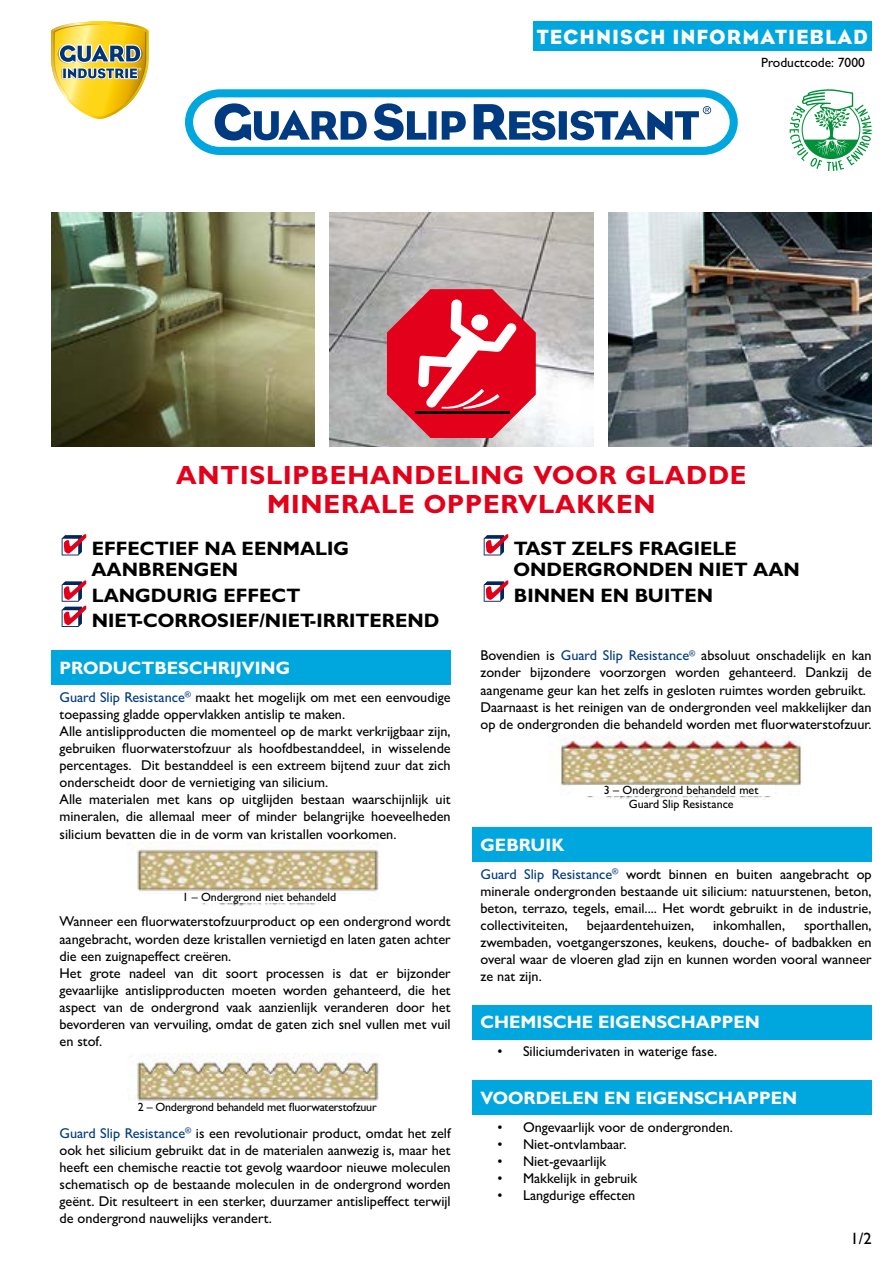
<style>
.page{position:relative;width:893px;height:1263px;background:#fff}
.page>*{position:absolute;margin:0;border:0;box-sizing:border-box;transform-origin:0 0}
.t1{font:700 26.4px/28.8px "Gill Sans MT Std";letter-spacing:.03em;color:#e2001a;text-align:center}
.t2{font:21px "Eagle";letter-spacing:.05em;color:#fff}
.t3{font:700 19.5px/21px "Gill Sans MT Std";color:#000}
.t4{font:700 18px "Gill Sans MT Std";color:#fff}
.t5{font:500 16.5px "Gill Sans MT Std";color:#000}
.t6{font:500 14.25px/17.1px "Gill Sans MT Std";color:#000}
.t7{font:500 13.5px "Gill Sans MT Std";color:#000}
.t8{font:500 12px/14.4px "Gill Sans MT Std";color:#000;text-align:center}
.t9{font:500 12px "Gill Sans MT Std";letter-spacing:-.02em;color:#000}
.s1{color:#003a80}
</style>
<div class="page">
<div style="left:51px;top:651px;width:400px;height:34px;background:#00a6de"></div>
<img style="left:133px;top:841px;width:246px;height:64px">
<img style="left:130px;top:1053px;width:249px;height:49px">
<img style="left:549px;top:736px;width:253px;height:63px">
<div style="left:472px;top:827px;width:400px;height:34px;background:#00a6de"></div>
<div style="left:472px;top:1005px;width:400px;height:34px;background:#00a6de"></div>
<div style="left:472px;top:1080px;width:400px;height:34px;background:#00a6de"></div>
<svg style="left:62px;top:534px;width:24px;height:21px"></svg>
<svg style="left:62px;top:580px;width:24px;height:47px"></svg>
<svg style="left:484px;top:534px;width:24px;height:21px"></svg>
<svg style="left:484px;top:580px;width:24px;height:22px"></svg>
<svg style="left:790px;top:89px;width:82px;height:82px"></svg>
<img style="left:608px;top:213px;width:264px;height:233px">
<img style="left:330px;top:213px;width:263px;height:233px">
<img style="left:51px;top:213px;width:264px;height:233px">
<svg style="left:387px;top:289px;width:149px;height:149px;background:#dd4355"></svg>
<svg style="left:185px;top:89px;width:553px;height:66px"></svg>
<div style="left:533px;top:21px;width:339px;height:30px;background:#00a6de"></div>
<svg style="left:51px;top:21px;width:98px;height:98px"></svg>
<div style="left:193px;top:892px;width:123px;height:11px;background:#fff"></div>
<div style="left:583px;top:785px;width:192px;height:11px;background:#fff"></div>
<h2 class="t2" style="left:537px;top:25px;width:333px">TECHNISCH INFORMATIEBLAD</h2>
<p class="t7" style="left:761px;top:54px;width:105px">Productcode: 7000</p>
<h1 class="t1" style="left:176px;top:460px;width:572px">ANTISLIPBEHANDELING VOOR GLADDE<br>MINERALE OPPERVLAKKEN</h1>
<h3 class="t3" style="left:91px;top:538px;width:259px">EFFECTIEF NA EENMALIG<br>AANBRENGEN</h3>
<h3 class="t3" style="left:92px;top:582px;width:349px;line-height:25.2px">LANGDURIG EFFECT<br>NIET-CORROSIEF/NIET-IRRITEREND</h3>
<p class="t4" style="left:60px;top:656px;width:232px">PRODUCTBESCHRIJVING</p>
<p class="t6" style="left:60px;top:688px;width:393px"><span class="s1">Guard Slip Resistance</span><sup>®</sup> maakt het mogelijk om met een eenvoudige toepassing gladde oppervlakken antislip te maken.<br>Alle antislipproducten die momenteel op de markt verkrijgbaar zijn, gebruiken fluorwaterstofzuur als hoofdbestanddeel, in wisselende percentages. Dit bestanddeel is een extreem bijtend zuur dat zich onderscheidt door de vernietiging van silicium.<br>Alle materialen met kans op uitglijden bestaan waarschijnlijk uit mineralen, die allemaal meer of minder belangrijke hoeveelheden silicium bevatten die in de vorm van kristallen voorkomen.</p>
<p class="t8" style="left:182px;top:889px;width:155px">1 – Ondergrond niet behandeld</p>
<p class="t6" style="left:60px;top:913px;width:393px">Wanneer een fluorwaterstofzuurproduct op een ondergrond wordt aangebracht, worden deze kristallen vernietigd en laten gaten achter die een zuignapeffect creëren.<br>Het grote nadeel van dit soort processen is dat er bijzonder gevaarlijke antislipproducten moeten worden gehanteerd, die het aspect van de ondergrond vaak aanzienlijk veranderen door het bevorderen van vervuiling, omdat de gaten zich snel vullen met vuil en stof.</p>
<p class="t9" style="left:138px;top:1099px;width:240px">2 – Ondergrond behandeld met fluorwaterstofzuur</p>
<p class="t6" style="left:60px;top:1124px;width:393px;text-align:justify"><span class="s1">Guard Slip Resistance</span><sup>®</sup> is een revolutionair product, omdat het zelf ook het silicium gebruikt dat in de materialen aanwezig is, maar het heeft een chemische reactie tot gevolg waardoor nieuwe moleculen schematisch op de bestaande moleculen in de ondergrond worden geënt. Dit resulteert in een sterker, duurzamer antislipeffect terwijl de ondergrond nauwelijks verandert.</p>
<h3 class="t3" style="left:513px;top:538px;width:288px">TAST ZELFS FRAGIELE<br>ONDERGRONDEN NIET AAN</h3>
<h3 class="t3" style="left:514px;top:584px;width:201px">BINNEN EN BUITEN</h3>
<p class="t6" style="left:480px;top:647px;width:393px">Bovendien is <span class="s1">Guard Slip Resistance</span><sup>®</sup> absoluut onschadelijk en kan zonder bijzondere voorzorgen worden gehanteerd. Dankzij de aangename geur kan het zelfs in gesloten ruimtes worden gebruikt.<br>Daarnaast is het reinigen van de ondergronden veel makkelijker dan op de ondergronden die behandeld worden met fluorwaterstofzuur.</p>
<p class="t8" style="left:604px;top:782px;width:156px">3 – Ondergrond behandeld met<br>Guard Slip Resistance</p>
<p class="t4" style="left:480px;top:833px;width:85px">GEBRUIK</p>
<p class="t6" style="left:480px;top:865px;width:393px;text-align:justify"><span class="s1">Guard Slip Resistance</span><sup>®</sup> wordt binnen en buiten aangebracht op minerale ondergronden bestaande uit silicium: natuurstenen, beton, beton, terrazo, tegels, email.... Het wordt gebruikt in de industrie, collectiviteiten,</p>
<p class="t6" style="left:480px;top:916px;width:393px;text-align:justify;text-indent:323px">sporthallen, zwembaden, voetgangerszones, keukens, douche- of badbakken en overal waar de vloeren glad zijn en kunnen worden vooral wanneer ze nat zijn.</p>
<p class="t4" style="left:480px;top:1011px;width:281px">CHEMISCHE EIGENSCHAPPEN</p>
<p class="t6" style="left:497px;top:1043px;width:221px">• Siliciumderivaten in waterige fase.</p>
<p class="t4" style="left:480px;top:1086px;width:318px">VOORDELEN EN EIGENSCHAPPEN</p>
<p class="t6" style="left:497px;top:1118px;width:237px">• Ongevaarlijk voor de ondergronden.</p>
<p class="t6" style="left:497px;top:1135px;width:130px">• Niet-ontvlambaar.</p>
<p class="t6" style="left:497px;top:1152px;width:110px">• Niet-gevaarlijk</p>
<p class="t6" style="left:497px;top:1169px;width:141px">• Makkelijk in gebruik</p>
<p class="t6" style="left:497px;top:1186px;width:139px">• Langdurige effecten</p>
<p class="t6" style="left:587px;top:916px;width:109px">bejaardentehuizen,</p>
<p class="t6" style="left:713px;top:916px;width:74px">inkomhallen,</p>
<p class="t5" style="left:851px;top:1229px;width:23px">1/2</p>
</div>
